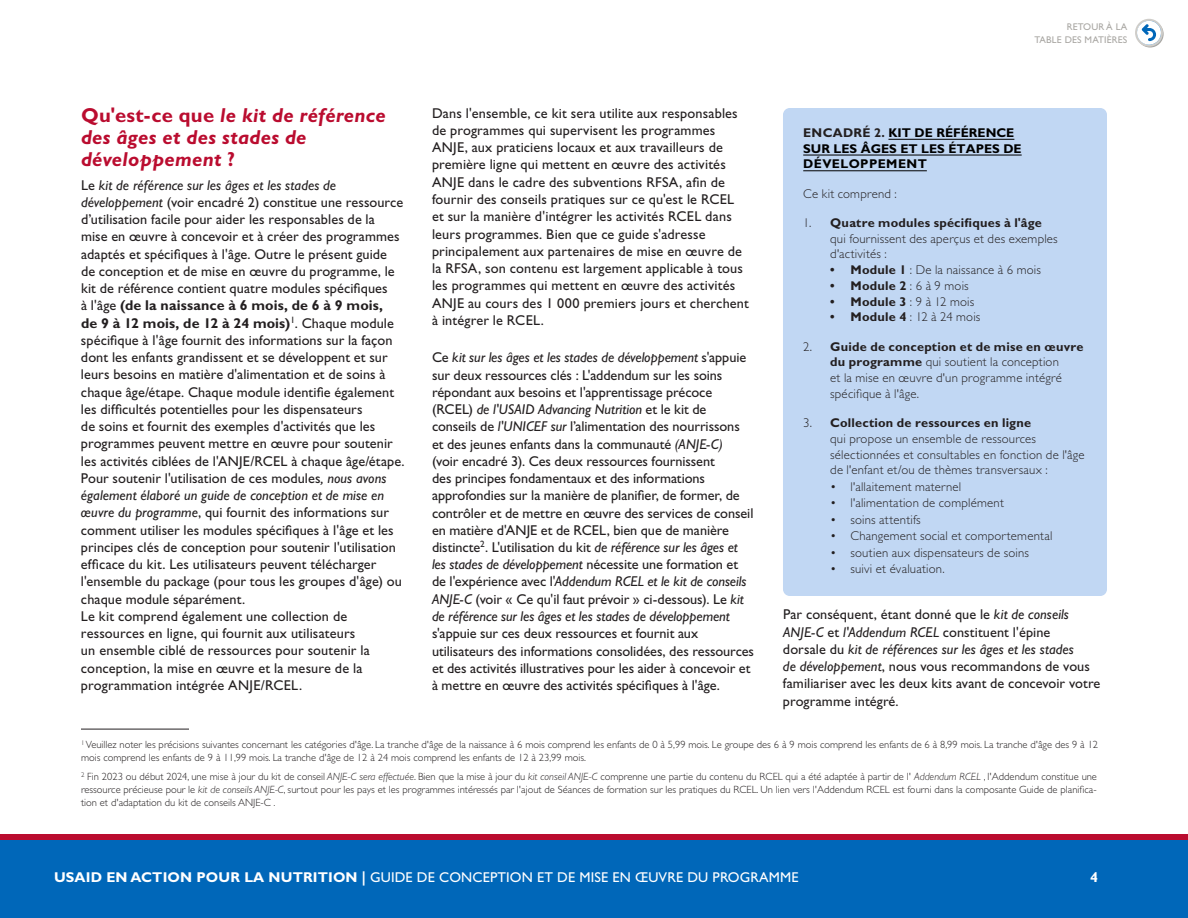
<style>
.page{position:relative;width:1188px;height:918px;background:#fff}
.page>*{position:absolute;margin:0;border:0;box-sizing:border-box;transform-origin:0 0}
.t1{font:italic 700 20.25px/21.9px "Gill Sans Std";letter-spacing:.015em;color:#ba0c2f}
.t2{font:14.25px/17.2px "Gill Sans Std";letter-spacing:.005em;color:#231f20}
.t3{font:14.25px "Gill Sans Std";letter-spacing:.01em;color:#fff}
.t4{font:700 14.25px "Gill Sans Std";color:#fff}
.t5{font:300 12.75px/15.8px "Gill Sans Std";letter-spacing:.015em;color:#231f20}
.t6{font:700 12.75px/15.8px "Gill Sans Std";color:#000}
.t7{font:700 12.75px "Gill Sans Std";letter-spacing:.015em;color:#231f20}
.t8{font:300 10.5px/12.6px "Gill Sans Std";color:#231f20}
.t9{font:9.75px/12.8px "Gill Sans Std";letter-spacing:.015em;color:#a9a7a3;text-align:right}
.s1{font-style:normal}
.s2{font-style:italic}
.s3{font-weight:700}
.s4{color:#231f20}
.s5{font-weight:300}
</style>
<div class="page">
<div style="left:0;top:837px;width:1188px;height:81px;background:#0067b9"></div>
<div style="left:0;top:834px;width:1188px;height:6px;background:#ba0c2f"></div>
<svg style="left:1137px;top:21px;width:27px;height:27px"></svg>
<svg style="left:1135px;top:19px;width:28px;height:28px"></svg>
<hr style="left:81px;top:729px;width:108px;height:1px;background:#231f20">
<div style="left:783px;top:108px;width:324px;height:488px;background:#c1d7f3;border-radius:7px"></div>
<hr style="left:888px;top:139px;width:126px;height:1px;background:#000">
<hr style="left:803px;top:155px;width:219px;height:1px;background:#000">
<hr style="left:803px;top:170px;width:124px;height:1px;background:#000">
<p class="t9" style="left:1035px;top:21px;width:94px">RETOUR À LA<br>TABLE DES MATIÈRES</p>
<h3 class="t1" style="left:81px;top:104px;width:306px"><span class="s1">Qu'est-ce que</span> le kit de référence des âges et des stades de développement <span class="s1">?</span></h3>
<p class="t2" style="left:81px;top:176px;width:325px">Le <span class="s2">kit de référence sur les âges et les stades de développement</span> (voir encadré 2) constitue une ressource d’utilisation facile pour aider les responsables de la mise en œuvre à concevoir et à créer des programmes adaptés et spécifiques à l'âge. Outre le présent guide de conception et de mise en œuvre du programme, le kit de référence contient quatre modules spécifiques<br>à l'âge <span class="s3">(de la naissance à 6 mois, de 6 à 9 mois,<br>de 9 à 12 mois, de 12 à 24 mois)</span><sup>1</sup>. Chaque module spécifique à l'âge fournit des informations sur la façon dont les enfants grandissent et se développent et sur leurs besoins en matière d'alimentation et de soins à chaque âge/étape. Chaque module identifie également les difficultés potentielles pour les dispensateurs<br>de soins et fournit des exemples d'activités que les programmes peuvent mettre en œuvre pour soutenir les activités ciblées de l'ANJE/RCEL à chaque âge/étape.<br>Pour soutenir l'utilisation de ces modules<span class="s2">, nous avons également élaboré un guide de conception et de mise en œuvre du programme</span>, qui fournit des informations sur comment utiliser les modules spécifiques à l'âge et les principes clés de conception pour soutenir l'utilisation efficace du kit. Les utilisateurs peuvent télécharger l'ensemble du package (pour tous les groupes d'âge) ou chaque module séparément.</p>
<p class="t2" style="left:81px;top:608px;width:291px">Le kit comprend également une collection de ressources en ligne, qui fournit aux utilisateurs un ensemble ciblé de ressources pour soutenir la conception, la mise en œuvre et la mesure de la programmation intégrée ANJE/RCEL.</p>
<p class="t2" style="left:432px;top:104px;width:318px">Dans l'ensemble, ce kit sera utilite aux responsables de programmes qui supervisent les programmes ANJE, aux praticiens locaux et aux travailleurs de première ligne qui mettent en œuvre des activités ANJE dans le cadre des subventions RFSA, afin de fournir des conseils pratiques sur ce qu'est le RCEL et sur la manière d'intégrer les activités RCEL dans leurs programmes. Bien que ce guide s'adresse principalement aux partenaires de mise en œuvre de la RFSA, son contenu est largement applicable à tous les programmes qui mettent en œuvre des activités ANJE au cours des 1 000 premiers jours et cherchent à intégrer le RCEL.</p>
<p class="t2" style="left:432px;top:349px;width:324px">Ce <span class="s2">kit sur les âges et les stades de développement</span> s'appuie sur deux ressources clés : L'addendum sur les soins répondant aux besoins et l'apprentissage précoce (RCEL) <span class="s2">de l'USAID Advancing Nutrition</span> et le kit de conseils de <span class="s2">l'UNICEF sur</span> l’alimentation des nourrissons et des jeunes enfants dans la communauté <span class="s2">(ANJE-C)<br></span>(voir encadré 3). Ces deux ressources fournissent<br>des principes fondamentaux et des informations approfondies sur la manière de planifier, de former, de contrôler et de mettre en œuvre des services de conseil en matière d'ANJE et de RCEL, bien que de manière distincte<sup>2</sup>. L'utilisation du kit <span class="s2">de référence sur les âges et les stades de développement</span> nécessite une formation et de l'expérience avec l'<span class="s2">Addendum RCEL et le kit de conseils ANJE-C</span> (voir « Ce qu'il faut prévoir » ci-dessous). Le <span class="s2">kit de référence sur les âges et les stades de développement </span>s'appuie sur ces deux ressources et fournit aux utilisateurs des informations consolidées, des ressources et des activités illustratives pour les aider à concevoir et à mettre en œuvre des activités spécifiques à l'âge.</p>
<p class="t6" style="left:803px;top:125px;width:220px"><span class="s4">ENCADRÉ 2 .</span> KIT DE RÉFÉRENCE<br>SUR LES ÂGES ET LES ÉTAPES DE<br>DÉVELOPPEMENT</p>
<p class="t5" style="left:803px;top:186px;width:95px">Ce kit comprend :</p>
<p class="t5" style="left:830px;top:215px;width:229px;text-indent:-27px">1. <span class="s3">Quatre modules spécifiques à l'âge </span>qui fournissent des aperçus et des exemples d'activités :</p>
<p class="t5" style="left:830px;top:262px;width:212px"><span class="s3">• Module 1</span> : De la naissance à 6 mois</p>
<p class="t7" style="left:830px;top:278px;width:140px">• Module 2 <span class="s5">: 6 à 9 mois</span></p>
<p class="t5" style="left:830px;top:294px;width:146px"><span class="s3">• Module 3</span> : 9 à 12 mois</p>
<p class="t5" style="left:830px;top:309px;width:152px"><span class="s3">• Module 4</span> : 12 à 24 mois</p>
<p class="t5" style="left:830px;top:339px;width:255px;text-indent:-27px">2. <span class="s3">Guide de conception et de mise en œuvre du programme</span> qui soutient la conception<br>et la mise en œuvre d'un programme intégré spécifique à l'âge.</p>
<p class="t5" style="left:830px;top:415px;width:256px;text-indent:-27px">3. <span class="s3">Collection de ressources en ligne<br></span>qui propose un ensemble de ressources sélectionnées et consultables en fonction de l'âge de l'enfant et/ou de thèmes transversaux :</p>
<p class="t5" style="left:830px;top:479px;width:133px">• l'allaitement maternel</p>
<p class="t5" style="left:830px;top:495px;width:175px">• l'alimentation de complément</p>
<p class="t5" style="left:830px;top:512px;width:92px">• soins attentifs</p>
<p class="t5" style="left:830px;top:528px;width:224px">• Changement social et comportemental</p>
<p class="t5" style="left:830px;top:545px;width:200px">• soutien aux dispensateurs de soins</p>
<p class="t5" style="left:830px;top:561px;width:116px">• suivi et évaluation.</p>
<p class="t2" style="left:783px;top:606px;width:319px">Par conséquent, étant donné que le <span class="s2">kit de conseils ANJE-C</span> et <span class="s2">l'Addendum RCEL</span> constituent l'épine<br>dorsale du <span class="s2">kit de références sur les âges et les stades<br>de développement</span>, nous vous recommandons de vous familiariser avec les deux kits avant de concevoir votre programme intégré.</p>
<p class="t8" style="left:81px;top:739px;width:1019px"><sup>1</sup> Veuillez noter les précisions suivantes concernant les catégories d'âge. La tranche d'âge de la naissance à 6 mois comprend les enfants de 0 à 5,99 mois. Le groupe des 6 à 9 mois comprend les enfants de 6 à 8,99 mois. La tranche d'âge des 9 à 12 mois comprend les enfants de 9 à 11,99 mois. La tranche d'âge de 12 à 24 mois comprend les enfants de 12 à 23,99 mois.</p>
<p class="t8" style="left:81px;top:771px;width:1018px;text-align:justify"><sup>2</sup> Fin 2023 ou début 2024, une mise à jour du kit de conseil <span class="s2">ANJE-C sera effectuée</span>. Bien que la mise à jour du <span class="s2">kit conseil ANJE-C</span> comprenne une partie du contenu du RCEL qui a été adaptée à partir de l' <span class="s2">Addendum RCEL</span> , l'Addendum constitue une ressource précieuse pour le <span class="s2">kit de conseils ANJE-C</span>, surtout pour les pays et les programmes intéressés par l'ajout de Séances de formation sur les pratiques du RCEL. Un lien vers l'Addendum RCEL est fourni dans la composante Guide de planifica&shy;tion et d'adaptation du kit de conseils ANJE-C <span class="s2">.</span></p>
<p class="t3" style="left:54px;top:869px;width:746px"><span class="s3">USAID EN ACTION POUR LA NUTRITION |</span> GUIDE DE CONCEPTION ET DE MISE EN ŒUVRE DU PROGRAMME</p>
<p class="t4" style="left:1090px;top:869px;width:9px">4</p>
</div>
